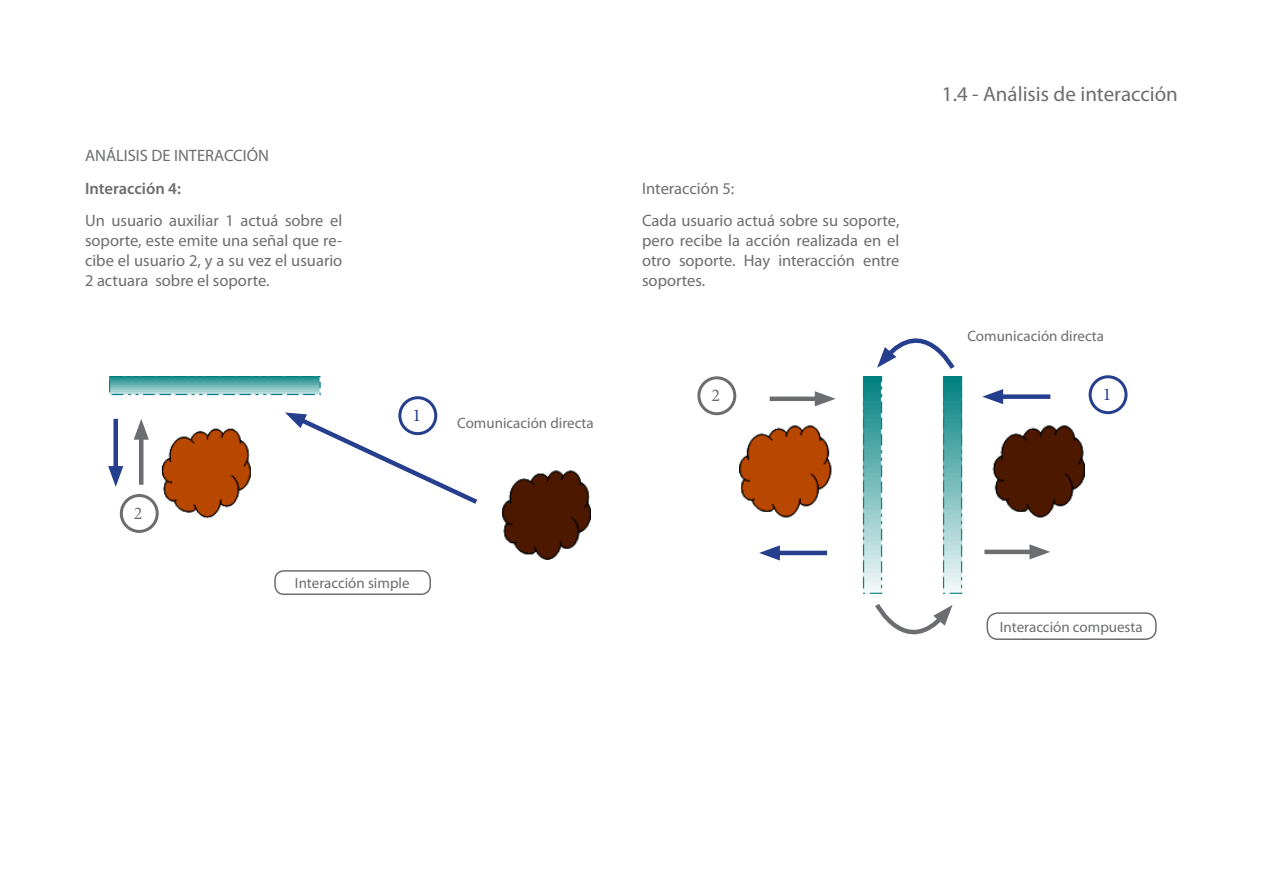
<style>
.page{position:relative;width:1263px;height:893px;background:#fff}
.page>*{position:absolute;margin:0;border:0;box-sizing:border-box;transform-origin:0 0}
.t1{font:21px "Myriad Pro";color:#6c6d70}
.t2{font:18px "Minion Pro";color:#253f8e}
.t3{font:18px "Minion Pro";color:#6c6d70}
.t4{font:16.5px/19.8px "Myriad Pro";color:#6c6d70;text-align:justify}
.t5{font:600 16.5px "Myriad Pro";color:#6c6d70}
.t6{font:15px "Myriad Pro";color:#6c6d70}
</style>
<div class="page">
<img style="left:109px;top:376px;width:481px;height:183px">
<div style="left:113px;top:419px;width:5px;height:55px;background:#253f8e"></div>
<svg style="left:108px;top:466px;width:15px;height:21px"></svg>
<hr style="left:139px;top:431px;width:4px;height:54px;background:#6c6d70">
<svg style="left:134px;top:419px;width:15px;height:21px"></svg>
<svg style="left:285px;top:412px;width:197px;height:96px"></svg>
<div style="left:398px;top:396px;width:39px;height:39px;border:3px solid #253f8e;border-radius:50%"></div>
<div style="left:120px;top:494px;width:39px;height:39px;border:3px solid #6c6d70;border-radius:50%"></div>
<div style="left:274px;top:570px;width:157px;height:25px;border:2px solid #6c6d70;border-radius:9px"></div>
<img style="left:740px;top:376px;width:345px;height:218px">
<div style="left:1089px;top:375px;width:38px;height:39px;border:3px solid #253f8e;border-radius:50%"></div>
<div style="left:697px;top:376px;width:39px;height:39px;border:3px solid #6c6d70;border-radius:50%"></div>
<div style="left:995px;top:394px;width:55px;height:5px;background:#253f8e"></div>
<svg style="left:982px;top:389px;width:21px;height:15px"></svg>
<svg style="left:877px;top:338px;width:78px;height:31px"></svg>
<svg style="left:875px;top:604px;width:77px;height:31px"></svg>
<hr style="left:770px;top:397px;width:53px;height:4px;background:#6c6d70">
<svg style="left:815px;top:391px;width:21px;height:15px"></svg>
<hr style="left:984px;top:550px;width:54px;height:4px;background:#6c6d70">
<svg style="left:1029px;top:544px;width:21px;height:15px"></svg>
<hr style="left:772px;top:551px;width:55px;height:4px;background:#253f8e">
<svg style="left:759px;top:545px;width:21px;height:15px"></svg>
<div style="left:986px;top:612px;width:171px;height:28px;border:2px solid #6c6d70;border-radius:10px"></div>
<p class="t4" style="left:85px;top:146px;width:185px">ANÁLISIS DE INTERACCIÓN</p>
<p class="t5" style="left:85px;top:178px;width:97px">Interacción 4:</p>
<p class="t4" style="left:85px;top:211px;width:259px">Un usuario auxiliar 1 actuá sobre el soporte, este emite una señal que re&shy;cibe el usuario 2, y a su vez el usuario 2 actuara sobre el soporte.</p>
<p class="t3" style="left:134px;top:501px;width:10px">2</p>
<p class="t2" style="left:412px;top:403px;width:10px">1</p>
<p class="t6" style="left:457px;top:414px;width:138px">Comunicación directa</p>
<p class="t6" style="left:295px;top:574px;width:116px">Interacción simple</p>
<p class="t4" style="left:642px;top:178px;width:94px">Interacción 5:</p>
<p class="t4" style="left:642px;top:211px;width:259px">Cada usuario actuá sobre su soporte, pero recibe la acción realizada en el otro soporte. Hay interacción entre soportes.</p>
<p class="t1" style="left:942px;top:81px;width:237px">1.4 - Análisis de interacción</p>
<p class="t6" style="left:967px;top:326px;width:138px">Comunicación directa</p>
<p class="t3" style="left:711px;top:384px;width:10px">2</p>
<p class="t2" style="left:1103px;top:383px;width:10px">1</p>
<p class="t6" style="left:1000px;top:617px;width:144px">Interacción compuesta</p>
</div>
